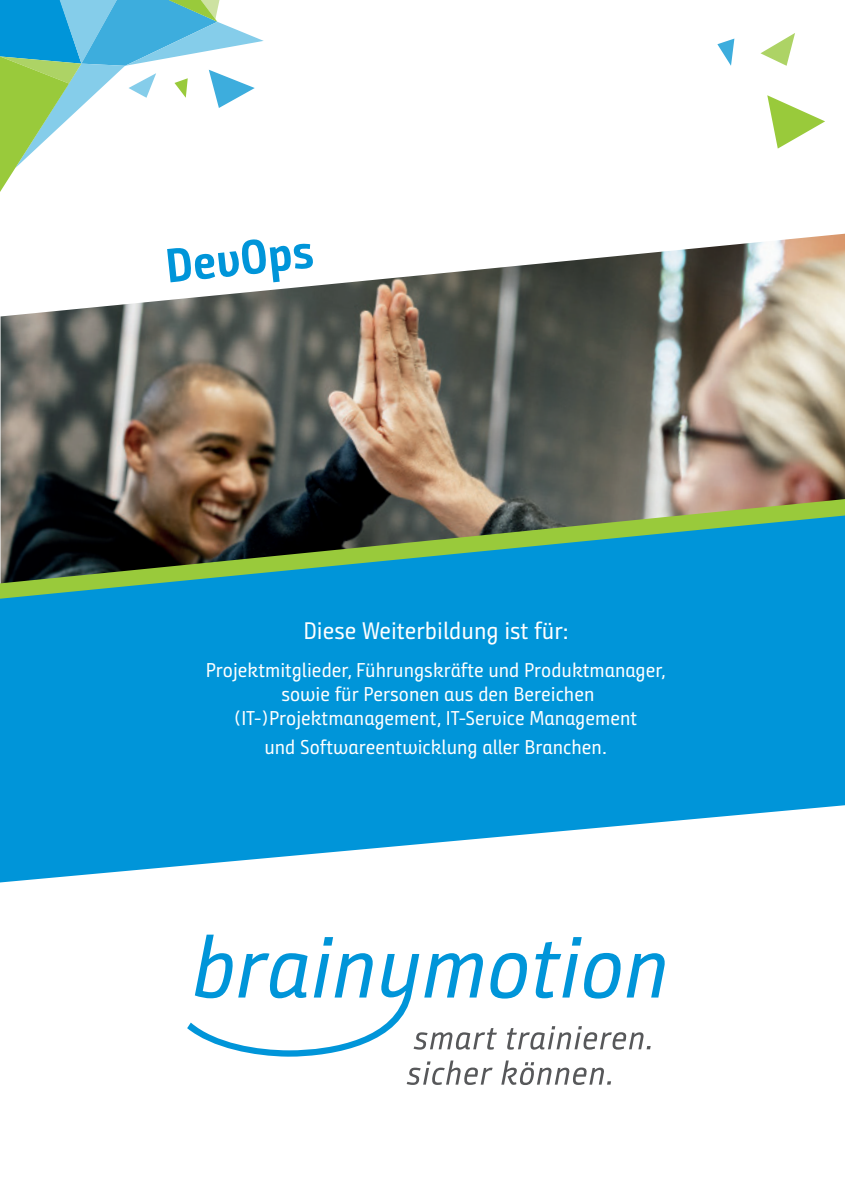
<style>
.page{position:relative;width:845px;height:1191px;background:#fff}
.page>*{position:absolute;margin:0;border:0;box-sizing:border-box;transform-origin:0 0}
.t1{font:48px "Bunday Sans Bold Up";color:#0095d9}
.t2{font:24px "Bunday Sans Regular Up";color:#fff}
.t3{font:20px/24px "Bunday Sans Regular Up";color:#fff;text-align:center}
</style>
<div class="page">
<svg style="left:0;top:0;width:264px;height:192px"></svg>
<svg style="left:760px;top:33px;width:35px;height:33px"></svg>
<svg style="left:717px;top:39px;width:17px;height:27px"></svg>
<svg style="left:767px;top:95px;width:58px;height:54px"></svg>
<svg style="left:187px;top:934px;width:477px;height:122px"></svg>
<svg style="left:413px;top:1026px;width:237px;height:23px"></svg>
<svg style="left:407px;top:1060px;width:204px;height:25px"></svg>
<img style="left:1px;top:234px;width:844px;height:265px">
<svg style="left:0;top:598px;width:845px;height:284px;background:#22a3de"></svg>
<svg style="left:0;top:499px;width:845px;height:99px;background:#337679"></svg>
<h1 class="t1" style="left:162px;top:237px;width:150px;rotate:-6deg">DevOps</h1>
<p class="t2" style="left:303px;top:616px;width:267px">Diese Weiterbildung ist für:</p>
<p class="t3" style="left:206px;top:658px;width:462px">Projektmitglieder, Führungskräfte und Produktmanager, sowie für Personen aus den Bereichen (IT-)Projektmanagement, IT-Service Management</p>
<p class="t3" style="left:264px;top:735px;width:344px">und Softwareentwicklung aller Branchen.</p>
</div>
